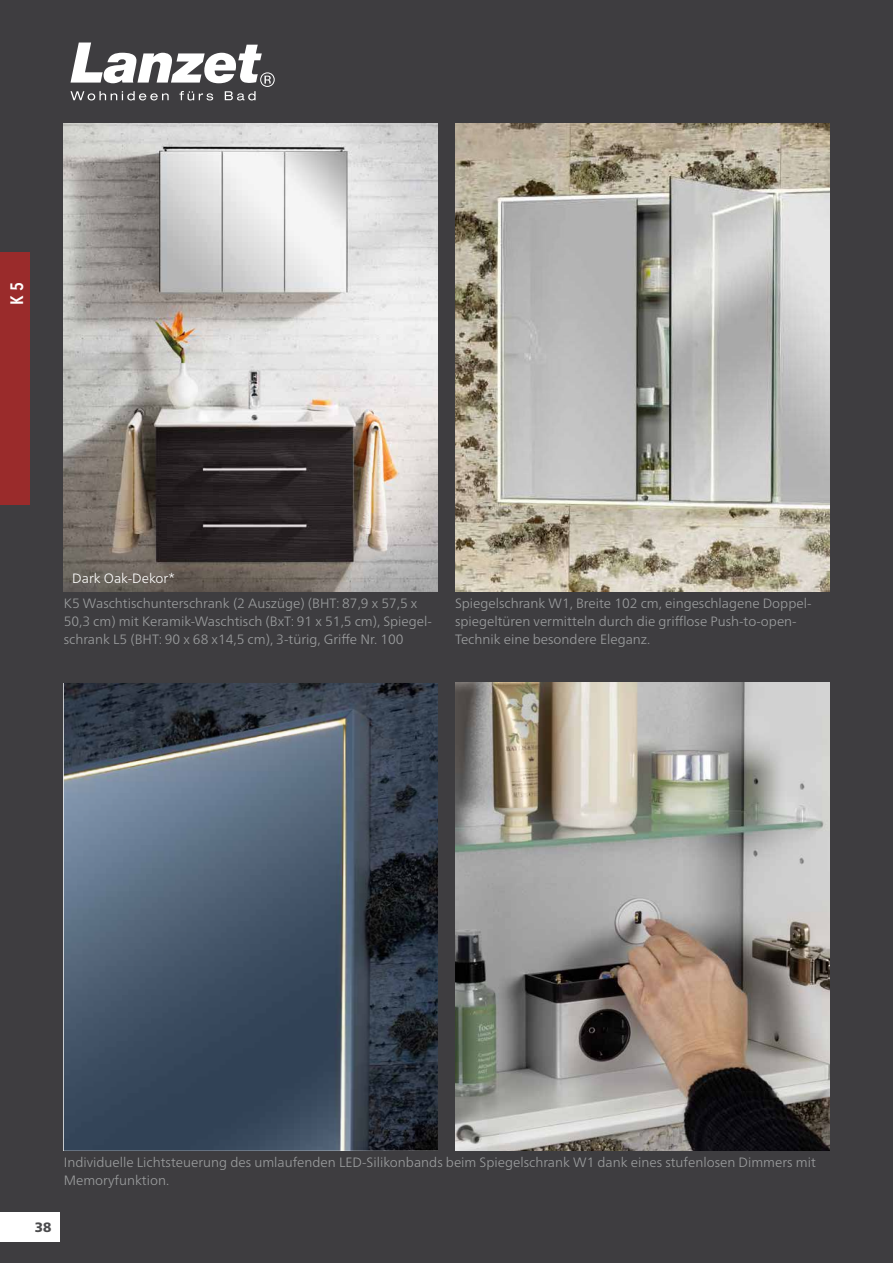
<style>
.page{position:relative;width:893px;height:1263px;background:#3e3d40}
.page>*{position:absolute;margin:0;border:0;box-sizing:border-box;transform-origin:0 0}
.t1{font:600 18px "Avenir Next Condensed";color:#fff}
.t2{font:300 13.5px/18px "Frutiger Neue LTW1 G";color:#9c9e9f}
.t3{font:300 13.5px "Frutiger Neue LTW1 G";color:#fff}
.t4{font:900 13.5px "Frutiger Neue LTW1 G";color:#4b4b4d}
</style>
<div class="page">
<img style="left:64px;top:683px;width:374px;height:468px">
<img style="left:455px;top:123px;width:374px;height:468px">
<img style="left:455px;top:683px;width:374px;height:468px">
<img style="left:64px;top:123px;width:374px;height:468px">
<div style="left:0;top:1212px;width:60px;height:30px;background:#fff"></div>
<hr style="left:892px;top:971px;width:1px;height:292px;background:#fff">
<div style="left:0;top:253px;width:30px;height:252px;background:#9a2b2b"></div>
<svg style="left:70px;top:43px;width:205px;height:57px"></svg>
<h1 class="t1" style="left:6px;top:305px;width:24px;rotate:-90deg">K5</h1>
<p class="t3" style="left:72px;top:570px;width:104px">Dark Oak-Dekor*</p>
<p class="t2" style="left:64px;top:594px;width:370px">K5 Waschtischunterschrank (2 Auszüge) (BHT: 87,9 x 57,5 x<br>50,3 cm) mit Keramik-Waschtisch (BxT: 91 x 51,5 cm), Spiegel&shy;schrank L5 (BHT: 90 x 68 x14,5 cm), 3-türig, Griffe Nr. 100</p>
<p class="t2" style="left:455px;top:594px;width:358px">Spiegelschrank W1, Breite 102 cm, eingeschlagene Doppel&shy;spiegeltüren vermitteln durch die grifflose Push-to-open-<br>Technik eine besondere Eleganz.</p>
<p class="t4" style="left:35px;top:1219px;width:18px">38</p>
<p class="t2" style="left:64px;top:1153px;width:753px">Individuelle Lichtsteuerung des umlaufenden LED-Silikonbands beim Spiegelschrank W1 dank eines stufenlosen Dimmers mit<br>Memoryfunktion.</p>
</div>
